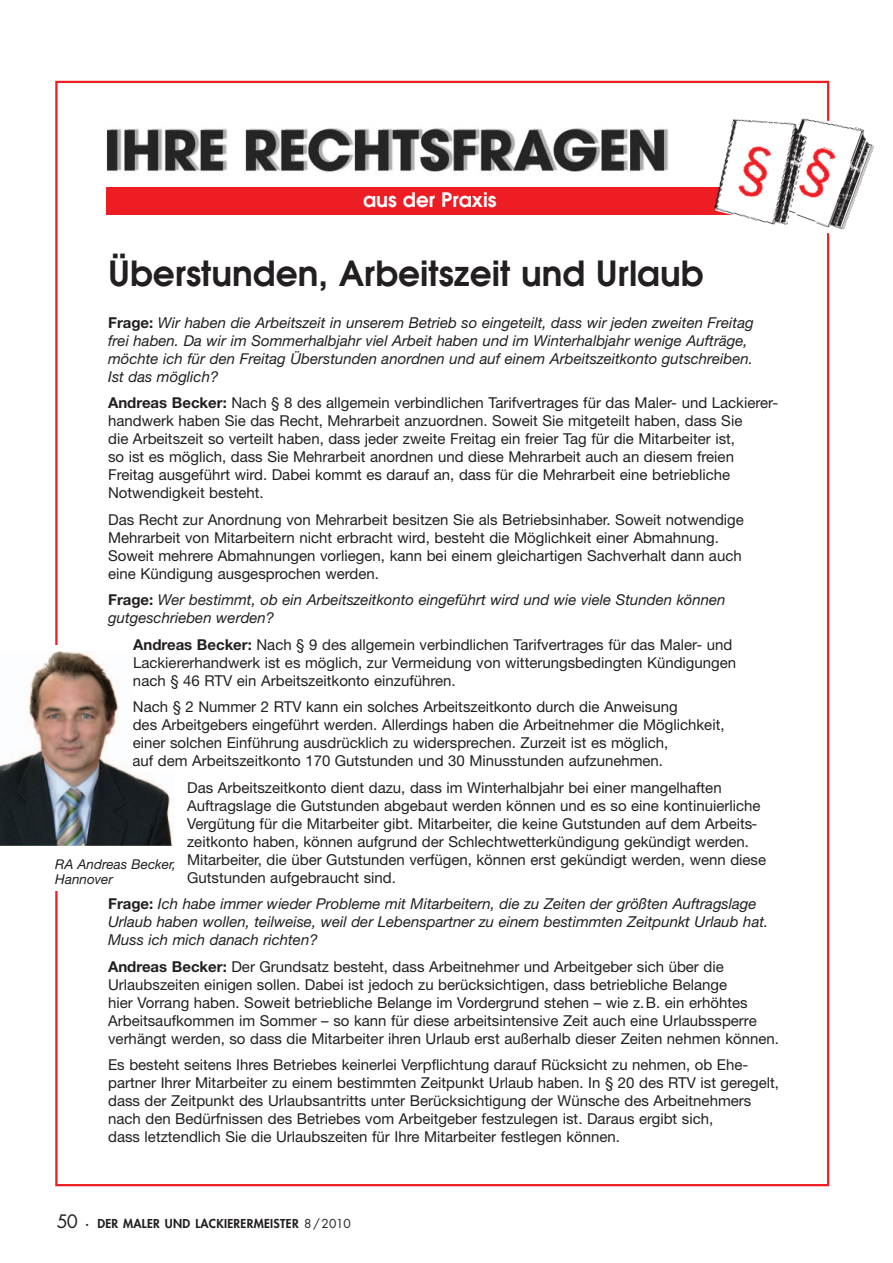
<style>
.page{position:relative;width:893px;height:1263px;background:#fff}
.page>*{position:absolute;margin:0;border:0;box-sizing:border-box;transform-origin:0 0}
.t1{font:600 34.5px "Avant Garde";color:#231f20}
.t2{font:600 19.95px "Avant Garde";color:#fff}
.t3{font:15px/18px "Helvetica Neue";color:#231f20}
.t4{font:italic 15px/18px "Helvetica Neue";color:#231f20}
.t5{font:italic 13.5px/15px "Helvetica Neue";color:#231f20}
.t6{font:800 12px "Futura";letter-spacing:.025em;color:#231f20}
.s1{font-weight:700;font-style:normal}
.s2{font-weight:700}
.s3{font-weight:400;font-size:18px}
.s4{font-weight:400}
</style>
<div class="page">
<img style="left:106px;top:128px;width:563px;height:48px">
<div style="left:107px;top:187px;width:646px;height:27px;background:#ee1d23"></div>
<img style="left:702px;top:88px;width:172px;height:166px">
<img style="left:730px;top:123px;width:111px;height:101px">
<img style="left:0;top:652px;width:173px;height:194px">
<h2 class="t2" style="left:363px;top:193px;width:135px">aus der Praxis</h2>
<h1 class="t1" style="left:108px;top:261px;width:597px">Überstunden, Arbeitszeit und Urlaub</h1>
<p class="t4" style="left:108px;top:315px;width:647px"><span class="s1">Frage:</span> Wir haben die Arbeitszeit in unserem Betrieb so eingeteilt, dass wir jeden zweiten Freitag frei haben. Da wir im Sommerhalbjahr viel Arbeit haben und im Winterhalbjahr wenige Aufträge, möchte ich für den Freitag Überstunden anordnen und auf einem Arbeitszeitkonto gutschreiben.<br>Ist das möglich?</p>
<p class="t3" style="left:108px;top:395px;width:671px"><span class="s2">Andreas Becker:</span> Nach § 8 des allgemein verbindlichen Tarifvertrages für das Maler- und Lackierer - handwerk haben Sie das Recht, Mehrarbeit anzuordnen. Soweit Sie mitgeteilt haben, dass Sie<br>die Arbeitszeit so verteilt haben, dass jeder zweite Freitag ein freier Tag für die Mitarbeiter ist,<br>so ist es möglich, dass Sie Mehrarbeit anordnen und diese Mehrarbeit auch an diesem freien Freitag ausgeführt wird. Dabei kommt es darauf an, dass für die Mehrarbeit eine betriebliche Notwendigkeit besteht.</p>
<p class="t3" style="left:108px;top:512px;width:637px">Das Recht zur Anordnung von Mehrarbeit besitzen Sie als Betriebsinhaber. Soweit notwendige Mehr arbeit von Mitarbeitern nicht erbracht wird, besteht die Möglichkeit einer Abmahnung.<br>Soweit mehrere Abmahnungen vorliegen, kann bei einem gleichartigen Sachverhalt dann auch eine Kündigung aus gesprochen werden.</p>
<p class="t4" style="left:108px;top:592px;width:619px"><span class="s1">Frage:</span> Wer bestimmt, ob ein Arbeitszeitkonto eingeführt wird und wie viele Stunden können gut geschrieben werden?</p>
<p class="t3" style="left:133px;top:637px;width:605px"><span class="s2">Andreas Becker:</span> Nach § 9 des allgemein verbindlichen Tarifvertrages für das Maler- und<br>Lackiererhandwerk ist es möglich, zur Vermeidung von witterungsbedingten Kündigungen nach § 46 RTV ein Arbeitszeitkonto einzuführen.</p>
<p class="t3" style="left:133px;top:699px;width:593px">Nach § 2 Nummer 2 RTV kann ein solches Arbeitszeitkonto durch die Anweisung<br>des Arbeitgebers eingeführt werden. Allerdings haben die Arbeitnehmer die Möglichkeit, einer solchen Einführung ausdrücklich zu widersprechen. Zurzeit ist es möglich,<br>auf dem Arbeitszeitkonto 170 Gutstunden und 30 Minusstunden aufzunehmen.</p>
<p class="t3" style="left:187px;top:780px;width:580px">Das Arbeitszeitkonto dient dazu, dass im Winterhalbjahr bei einer mangelhaften Auftragslage die Gutstunden abgebaut werden können und es so eine kontinuierliche Vergütung für die Mitarbeiter gibt. Mitarbeiter, die keine Gutstunden auf dem Arbeits&shy;zeitkonto haben, können aufgrund der Schlechtwetterkündigung gekündigt werden.<br>Mitarbeiter, die über Gutstunden verfügen, können erst gekündigt werden, wenn diese Gutstunden aufgebraucht sind.</p>
<p class="t4" style="left:108px;top:896px;width:662px"><span class="s1">Frage:</span> Ich habe immer wieder Probleme mit Mitarbeitern, die zu Zeiten der größten Auftragslage<br>Urlaub haben wollen, teilweise, weil der Lebenspartner zu einem bestimmten Zeitpunkt Urlaub hat.<br>Muss ich mich danach richten?</p>
<p class="t3" style="left:108px;top:959px;width:672px"><span class="s2">Andreas Becker:</span> Der Grundsatz besteht, dass Arbeitnehmer und Arbeitgeber sich über die Urlaubs zeiten einigen sollen. Dabei ist jedoch zu berücksichtigen, dass betriebliche Belange<br>hier Vorrang haben. Soweit betriebliche Belange im Vordergrund stehen – wie z.B. ein erhöhtes Arbeitsaufkommen im Sommer – so kann für diese arbeitsintensive Zeit auch eine Urlaubssperre verhängt werden, so dass die Mitarbeiter ihren Urlaub erst außerhalb dieser Zeiten nehmen können.</p>
<p class="t3" style="left:108px;top:1057px;width:672px">Es besteht seitens Ihres Betriebes keinerlei Verpflichtung darauf Rücksicht zu nehmen, ob Ehe - partner Ihrer Mitarbeiter zu einem bestimmten Zeitpunkt Urlaub haben. In § 20 des RTV ist geregelt, dass der Zeitpunkt des Urlaubsantritts unter Berücksichtigung der Wünsche des Arbeitnehmers nach den Bedürfnissen des Betriebes vom Arbeitgeber festzulegen ist. Daraus ergibt sich,<br>dass letztendlich Sie die Urlaubszeiten für Ihre Mitarbeiter festlegen können.</p>
<p class="t5" style="left:55px;top:858px;width:122px">RA Andreas Becker,<br>Hannover</p>
<p class="t6" style="left:57px;top:1218px;width:295px"><span class="s3">50</span> · DER MALER UND LACKIERERMEISTER <span class="s4">8/2010</span></p>
</div>
